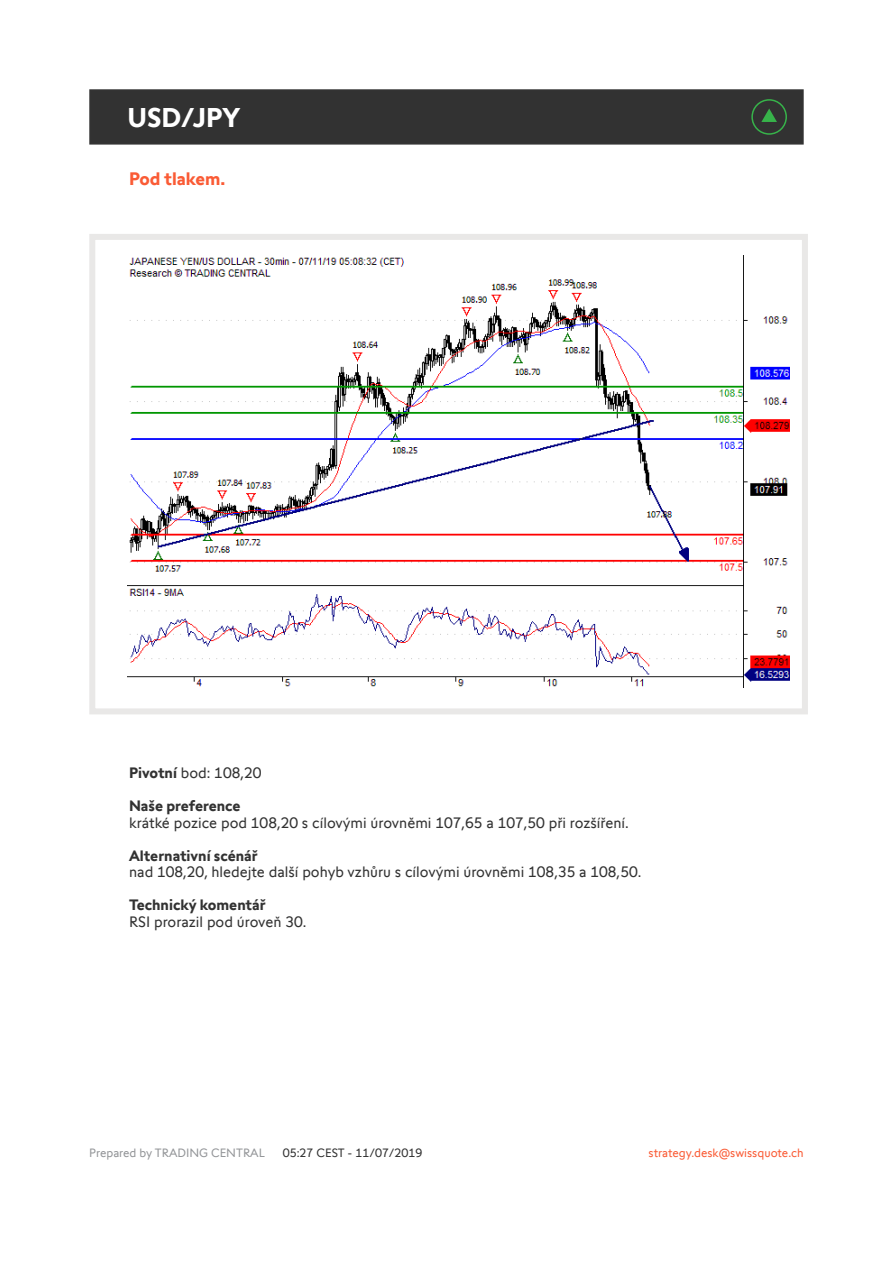
<style>
.page{position:relative;width:893px;height:1263px;background:#fff}
.page>*{position:absolute;margin:0;border:0;box-sizing:border-box;transform-origin:0 0}
.t1{font:700 27px "Swissquote CT";color:#fff}
.t2{font:700 18px "Swissquote CT";color:#fa5b35}
.t3{font:15px "Swissquote CT";color:#323232}
.t4{font:700 15px "Swissquote CT";color:#323232}
.t5{font:12px "Swissquote CT";color:#fa5b35}
.t6{font:12px "Swissquote CT";color:#939598}
.t7{font:12px "Swissquote CT";color:#323232}
.s1{font-weight:700}
</style>
<div class="page">
<div style="left:89px;top:234px;width:719px;height:480px;border:6px solid #e9e8e7"></div>
<div style="left:89px;top:89px;width:715px;height:56px;background:#323232;border:2px solid #323232"></div>
<img style="left:128px;top:255px;width:661px;height:432px">
<svg style="left:751px;top:99px;width:36px;height:36px"></svg>
<h1 class="t1" style="left:128px;top:101px;width:114px">USD/JPY</h1>
<p class="t2" style="left:129px;top:168px;width:98px">Pod tlakem.</p>
<p class="t3" style="left:129px;top:764px;width:134px"><span class="s1">Pivotní</span> bod: 108,20</p>
<p class="t4" style="left:129px;top:797px;width:113px">Naše preference</p>
<p class="t3" style="left:129px;top:814px;width:501px">krátké pozice pod 108,20 s cílovými úrovněmi 107,65 a 107,50 při rozšíření.</p>
<p class="t4" style="left:129px;top:846px;width:130px">Alternativní scénář</p>
<p class="t3" style="left:129px;top:863px;width:514px">nad 108,20, hledejte další pohyb vzhůru s cílovými úrovněmi 108,35 a 108,50.</p>
<p class="t4" style="left:129px;top:896px;width:138px">Technický komentář</p>
<p class="t3" style="left:129px;top:913px;width:179px">RSI prorazil pod úroveň 30.</p>
<p class="t6" style="left:89px;top:1145px;width:177px">Prepared by TRADING CENTRAL</p>
<p class="t7" style="left:283px;top:1145px;width:141px">05:27 CEST - 11/07/2019</p>
<p class="t5" style="left:649px;top:1145px;width:157px">strategy.desk@swissquote.ch</p>
</div>
